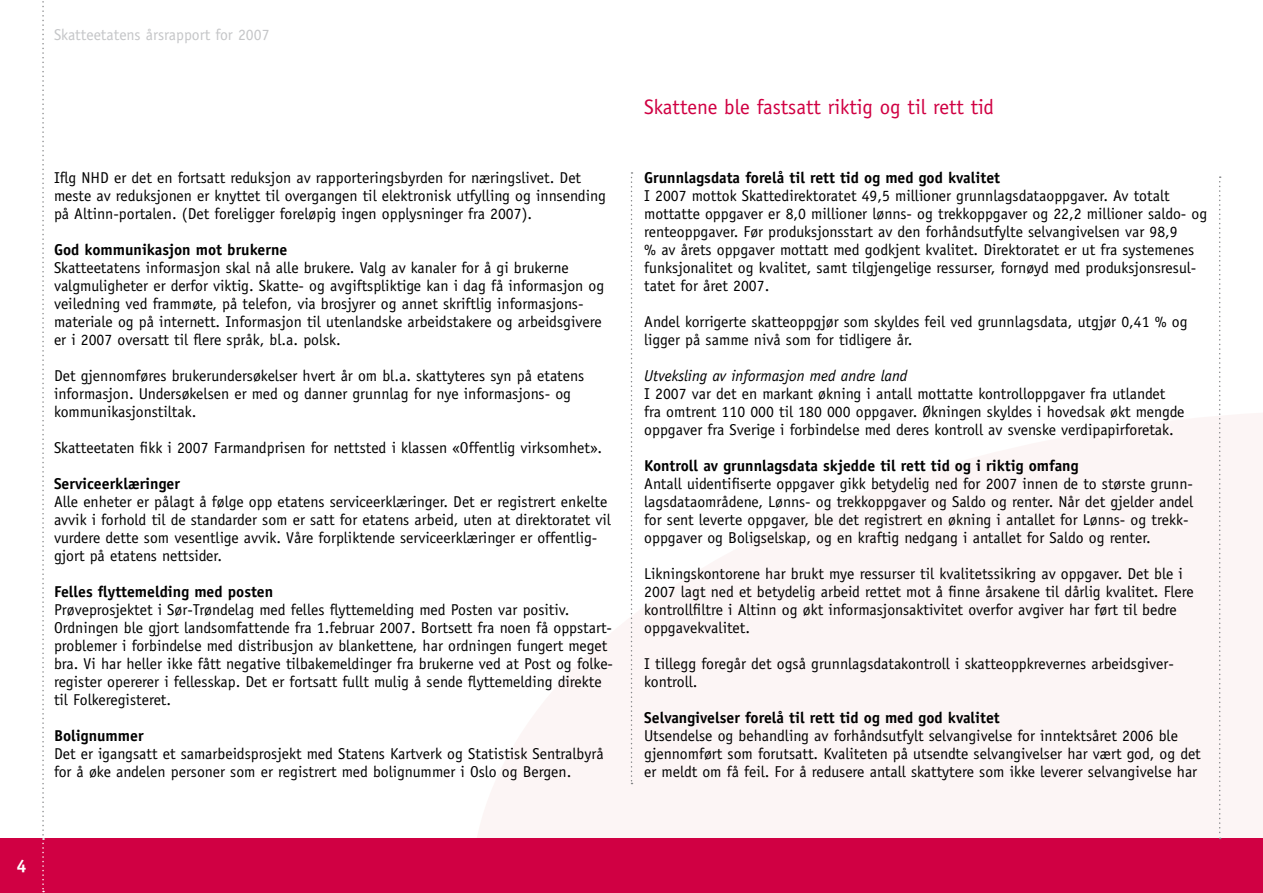
<style>
.page{position:relative;width:1263px;height:893px;background:#fff}
.page>*{position:absolute;margin:0;border:0;box-sizing:border-box;transform-origin:0 0}
.t1{font:21px "Officina Sans";color:#d00043}
.t2{font:700 18px "Officina Sans";color:#fff}
.t3{font:15.75px/18px "Officina Sans";color:#000}
.t4{font:700 15.75px "Officina Sans";color:#000}
.t5{font:italic 15.75px "Officina Sans";color:#000}
.t6{font:15.75px "Officina Sans";color:#c5c6c8}
</style>
<div class="page">
<div style="left:0;top:839px;width:1263px;height:54px;background:#d00043"></div>
<svg style="left:42px;top:1px;width:2px;height:891px"></svg>
<svg style="left:631px;top:172px;width:1px;height:612px"></svg>
<svg style="left:1219px;top:176px;width:2px;height:663px"></svg>
<p class="t6" style="left:54px;top:26px;width:217px">Skatteetatens årsrapport for 2007</p>
<p class="t3" style="left:54px;top:169px;width:553px">Iflg NHD er det en fortsatt reduksjon av rapporteringsbyrden for næringslivet. Det meste av reduksjonen er knyttet til overgangen til elektronisk utfylling og innsending på Altinn-portalen. (Det foreligger foreløpig ingen opplysninger fra 2007).</p>
<p class="t4" style="left:54px;top:240px;width:235px">God kommunikasjon mot brukerne</p>
<p class="t3" style="left:54px;top:259px;width:552px">Skatteetatens informasjon skal nå alle brukere. Valg av kanaler for å gi brukerne valgmuligheter er derfor viktig. Skatte- og avgiftspliktige kan i dag få informasjon og veiledning ved frammøte, på telefon, via brosjyrer og annet skriftlig informasjons&shy;materiale og på internett. Informasjon til utenlandske arbeidstakere og arbeidsgivere er i 2007 oversatt til flere språk, bl.a. polsk.</p>
<p class="t3" style="left:54px;top:367px;width:532px">Det gjennomføres brukerundersøkelser hvert år om bl.a. skattyteres syn på etatens informasjon. Undersøkelsen er med og danner grunnlag for nye informasjons- og kommunikasjonstiltak.</p>
<p class="t3" style="left:54px;top:439px;width:550px">Skatteetaten fikk i 2007 Farmandprisen for nettsted i klassen «Offentlig virksomhet».</p>
<p class="t4" style="left:54px;top:474px;width:128px">Serviceerklæringer</p>
<p class="t3" style="left:54px;top:493px;width:558px">Alle enheter er pålagt å følge opp etatens serviceerklæringer. Det er registrert enkelte avvik i forhold til de standarder som er satt for etatens arbeid, uten at direktoratet vil vurdere dette som vesentlige avvik. Våre forpliktende serviceerklæringer er offentlig&shy;gjort på etatens nettsider.</p>
<p class="t4" style="left:54px;top:582px;width:221px">Felles flyttemelding med posten</p>
<p class="t3" style="left:54px;top:601px;width:561px">Prøveprosjektet i Sør-Trøndelag med felles flyttemelding med Posten var positiv.<br>Ordningen ble gjort landsomfattende fra 1.februar 2007. Bortsett fra noen få oppstart&shy;problemer i forbindelse med distribusjon av blankettene, har ordningen fungert meget bra. Vi har heller ikke fått negative tilbakemeldinger fra brukerne ved at Post og folke&shy;register opererer i fellesskap. Det er fortsatt fullt mulig å sende flyttemelding direkte til Folkeregisteret.</p>
<p class="t4" style="left:54px;top:726px;width:91px">Bolignummer</p>
<p class="t3" style="left:54px;top:745px;width:551px">Det er igangsatt et samarbeidsprosjekt med Statens Kartverk og Statistisk Sentralbyrå for å øke andelen personer som er registrert med bolignummer i Oslo og Bergen.</p>
<p class="t2" style="left:17px;top:854px;width:12px">4</p>
<h1 class="t1" style="left:644px;top:94px;width:351px">Skattene ble fastsatt riktig og til rett tid</h1>
<p class="t4" style="left:644px;top:168px;width:357px">Grunnlagsdata forelå til rett tid og med god kvalitet</p>
<p class="t3" style="left:644px;top:187px;width:565px">I 2007 mottok Skattedirektoratet 49,5 millioner grunnlagsdataoppgaver. Av totalt mottatte oppgaver er 8,0 millioner lønns- og trekkoppgaver og 22,2 millioner saldo- og renteoppgaver. Før produksjonsstart av den forhåndsutfylte selvangivelsen var 98,9<br>% av årets oppgaver mottatt med godkjent kvalitet. Direktoratet er ut fra systemenes funksjonalitet og kvalitet, samt tilgjengelige ressurser, fornøyd med produksjonsresul&shy;tatet for året 2007.</p>
<p class="t3" style="left:644px;top:313px;width:545px">Andel korrigerte skatteoppgjør som skyldes feil ved grunnlagsdata, utgjør 0,41 % og ligger på samme nivå som for tidligere år.</p>
<p class="t5" style="left:644px;top:367px;width:265px">Utveksling av informasjon med andre land</p>
<p class="t3" style="left:644px;top:385px;width:542px">I 2007 var det en markant økning i antall mottatte kontrolloppgaver fra utlandet fra omtrent 110 000 til 180 000 oppgaver. Økningen skyldes i hovedsak økt mengde oppgaver fra Sverige i forbindelse med deres kontroll av svenske verdipapirforetak.</p>
<p class="t4" style="left:644px;top:456px;width:436px">Kontroll av grunnlagsdata skjedde til rett tid og i riktig omfang</p>
<p class="t3" style="left:644px;top:475px;width:550px">Antall uidentifiserte oppgaver gikk betydelig ned for 2007 innen de to største grunn&shy;lagsdataområdene, Lønns- og trekkoppgaver og Saldo og renter. Når det gjelder andel for sent leverte oppgaver, ble det registrert en økning i antallet for Lønns- og trekk&shy;oppgaver og Boligselskap, og en kraftig nedgang i antallet for Saldo og renter.</p>
<p class="t3" style="left:644px;top:565px;width:551px">Likningskontorene har brukt mye ressurser til kvalitetssikring av oppgaver. Det ble i 2007 lagt ned et betydelig arbeid rettet mot å finne årsakene til dårlig kvalitet. Flere kontrollfiltre i Altinn og økt informasjonsaktivitet overfor avgiver har ført til bedre oppgavekvalitet.</p>
<p class="t3" style="left:644px;top:655px;width:530px">I tillegg foregår det også grunnlagsdatakontroll i skatteoppkrevernes arbeidsgiver&shy;kontroll.</p>
<p class="t4" style="left:644px;top:708px;width:357px">Selvangivelser forelå til rett tid og med god kvalitet</p>
<p class="t3" style="left:644px;top:727px;width:558px">Utsendelse og behandling av forhåndsutfylt selvangivelse for inntektsåret 2006 ble gjennomført som forutsatt. Kvaliteten på utsendte selvangivelser har vært god, og det er meldt om få feil. For å redusere antall skattytere som ikke leverer selvangivelse har</p>
</div>
